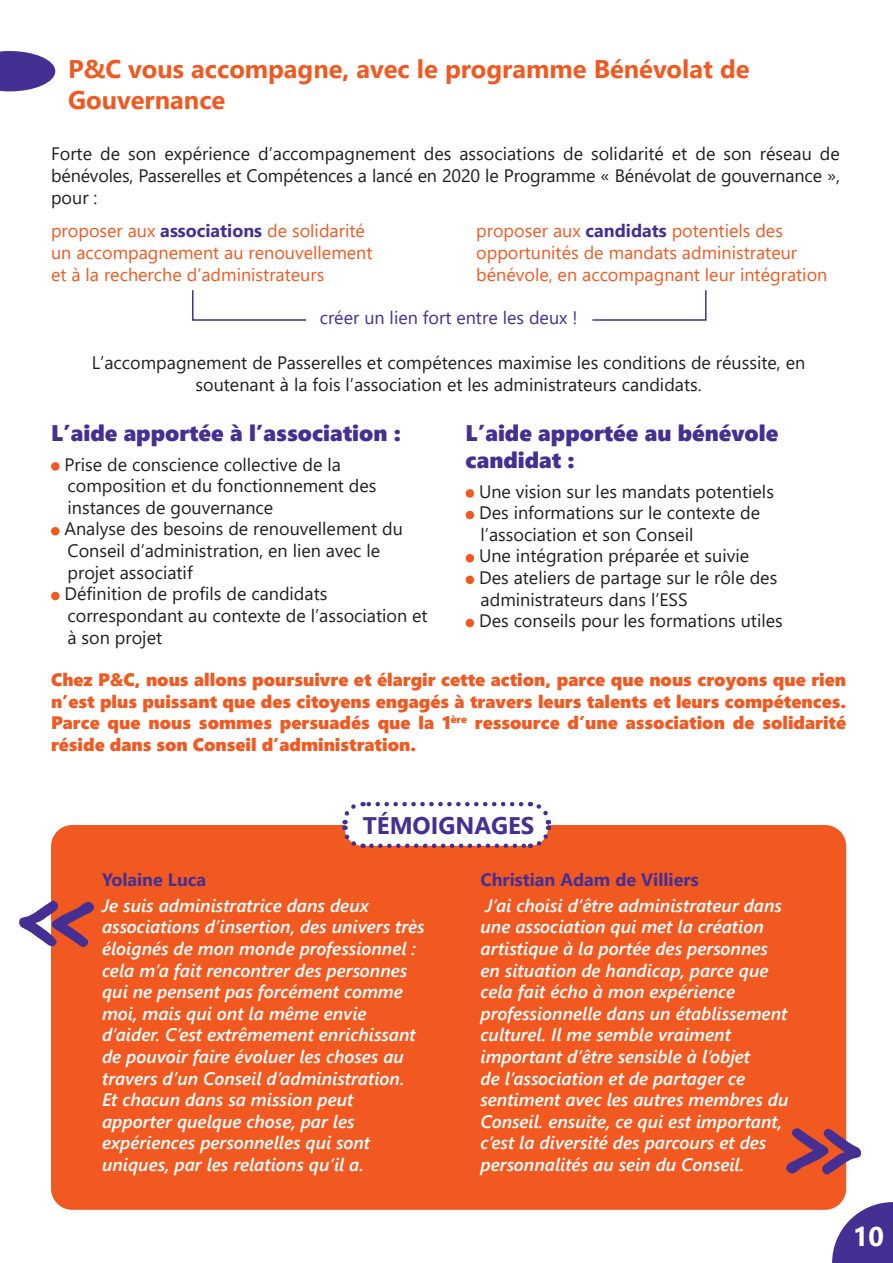
<style>
.page{position:relative;width:893px;height:1263px;background:#fff}
.page>*{position:absolute;margin:0;border:0;box-sizing:border-box;transform-origin:0 0}
.t1{font:700 108px "Segoe Print";color:#452f92}
.t2{font:700 27px "Segoe UI";color:#fff}
.t3{font:700 25.5px/30.6px "Segoe UI";color:#f15921}
.t4{font:700 24px "Segoe UI";color:#452f92}
.t5{font:22.5px/27px "Segoe UI Black";color:#452f92}
.t6{font:italic 600 18px/21.6px "Segoe UI";color:#fff}
.t7{font:18px/21.6px "Segoe UI";color:#231f20}
.t8{font:18px/21.6px "Segoe UI Black";color:#f15921;text-align:justify}
.t9{font:18px/21.6px "Segoe UI";color:#f15921}
.t10{font:700 18px "Segoe UI";color:#452f92}
.t11{font:18px "Segoe UI";color:#452f92}
.s1{font-weight:700;color:#452f92}
</style>
<div class="page">
<svg style="left:832px;top:1202px;width:61px;height:61px"></svg>
<svg style="left:192px;top:290px;width:115px;height:31px"></svg>
<svg style="left:592px;top:290px;width:115px;height:31px"></svg>
<div style="left:51px;top:462px;width:9px;height:9px;background:#f15921;border-radius:50%"></div>
<div style="left:51px;top:527px;width:9px;height:8px;background:#f15921;border-radius:50%"></div>
<div style="left:51px;top:592px;width:9px;height:8px;background:#f15921;border-radius:50%"></div>
<div style="left:466px;top:489px;width:8px;height:9px;background:#f15921;border-radius:50%"></div>
<div style="left:466px;top:511px;width:8px;height:8px;background:#f15921;border-radius:50%"></div>
<div style="left:466px;top:554px;width:8px;height:8px;background:#f15921;border-radius:50%"></div>
<div style="left:466px;top:576px;width:8px;height:8px;background:#f15921;border-radius:50%"></div>
<div style="left:466px;top:619px;width:8px;height:8px;background:#f15921;border-radius:50%"></div>
<svg style="left:0;top:51px;width:55px;height:40px"></svg>
<div style="left:51px;top:825px;width:795px;height:385px;background:#f15921;border-radius:21px"></div>
<svg style="left:342px;top:801px;width:210px;height:48px"></svg>
<p class="t3" style="left:68px;top:52px;width:683px">P&amp;C vous accompagne, avec le programme Bénévolat de<br>Gouvernance</p>
<p class="t7" style="left:51px;top:142px;width:790px;text-align:justify">Forte de son expérience d’accompagnement des associations de solidarité et de son réseau de bénévoles, Passerelles et Compétences a lancé en 2020 le Programme « Bénévolat de gouvernance », pour :</p>
<p class="t9" style="left:51px;top:219px;width:323px">proposer aux <span class="s1">associations</span> de solidarité un accompagnement au renouvellement et à la recherche d’administrateurs</p>
<p class="t11" style="left:320px;top:300px;width:259px">créer un lien fort entre les deux !</p>
<p class="t9" style="left:476px;top:219px;width:353px">proposer aux <span class="s1">candidats</span> potentiels des opportunités de mandats administrateur bénévole, en accompagnant leur intégration</p>
<p class="t7" style="left:92px;top:350px;width:715px;text-align:center">L’accompagnement de Passerelles et compétences maximise les conditions de réussite, en soutenant à la fois l’association et les administrateurs candidats.</p>
<p class="t5" style="left:51px;top:418px;width:351px">L’aide apportée à l’association :</p>
<p class="t7" style="left:64px;top:452px;width:314px">Prise de conscience collective de la composition et du fonctionnement des instances de gouvernance</p>
<p class="t7" style="left:64px;top:517px;width:340px">Analyse des besoins de renouvellement du<br>Conseil d’administration, en lien avec le projet associatif</p>
<p class="t7" style="left:64px;top:581px;width:365px">Définition de profils de candidats correspondant au contexte de l’association et à son projet</p>
<p class="t5" style="left:466px;top:418px;width:314px">L’aide apportée au bénévole candidat :</p>
<p class="t7" style="left:479px;top:479px;width:296px">Une vision sur les mandats potentiels</p>
<p class="t7" style="left:479px;top:500px;width:283px">Des informations sur le contexte de l’association et son Conseil</p>
<p class="t7" style="left:479px;top:544px;width:272px">Une intégration préparée et suivie</p>
<p class="t7" style="left:479px;top:565px;width:300px">Des ateliers de partage sur le rôle des administrateurs dans l’ESS</p>
<p class="t7" style="left:479px;top:608px;width:305px">Des conseils pour les formations utiles</p>
<p class="t8" style="left:51px;top:668px;width:797px">Chez P&amp;C, nous allons poursuivre et élargir cette action, parce que nous croyons que rien n’est plus puissant que des citoyens engagés à travers leurs talents et leurs compétences.<br>Parce que nous sommes persuadés que la 1<sup>ère</sup> ressource d’une association de solidarité réside dans son Conseil d’administration.</p>
<p class="t4" style="left:363px;top:803px;width:173px">TÉMOIGNAGES</p>
<p class="t10" style="left:102px;top:862px;width:106px">Yolaine Luca</p>
<p class="t6" style="left:102px;top:892px;width:324px">Je suis administratrice dans deux associations d’insertion, des univers très éloignés de mon monde professionnel : cela m’a fait rencontrer des personnes qui ne pensent pas forcément comme moi, mais qui ont la même envie d’aider. C’est extrêmement enrichissant de pouvoir faire évoluer les choses au travers d’un Conseil d’administration.<br>Et chacun dans sa mission peut apporter quelque chose, par les expériences personnelles qui sont uniques, par les relations qu’il a.</p>
<p class="t1" style="left:17px;top:822px;width:80px">«</p>
<p class="t10" style="left:480px;top:862px;width:220px">Christian Adam de Villiers</p>
<p class="t6" style="left:480px;top:892px;width:309px">J’ai choisi d’être administrateur dans une association qui met la création artistique à la portée des personnes en situation de handicap, parce que cela fait écho à mon expérience professionnelle dans un établissement culturel. Il me semble vraiment important d’être sensible à l’objet<br>de l’association et de partager ce sentiment avec les autres membres du Conseil. ensuite, ce qui est important, c’est la diversité des parcours et des personnalités au sein du Conseil.</p>
<p class="t1" style="left:863px;top:1253px;width:80px;rotate:-180deg">«</p>
<p class="t2" style="left:853px;top:1211px;width:33px">10</p>
</div>
